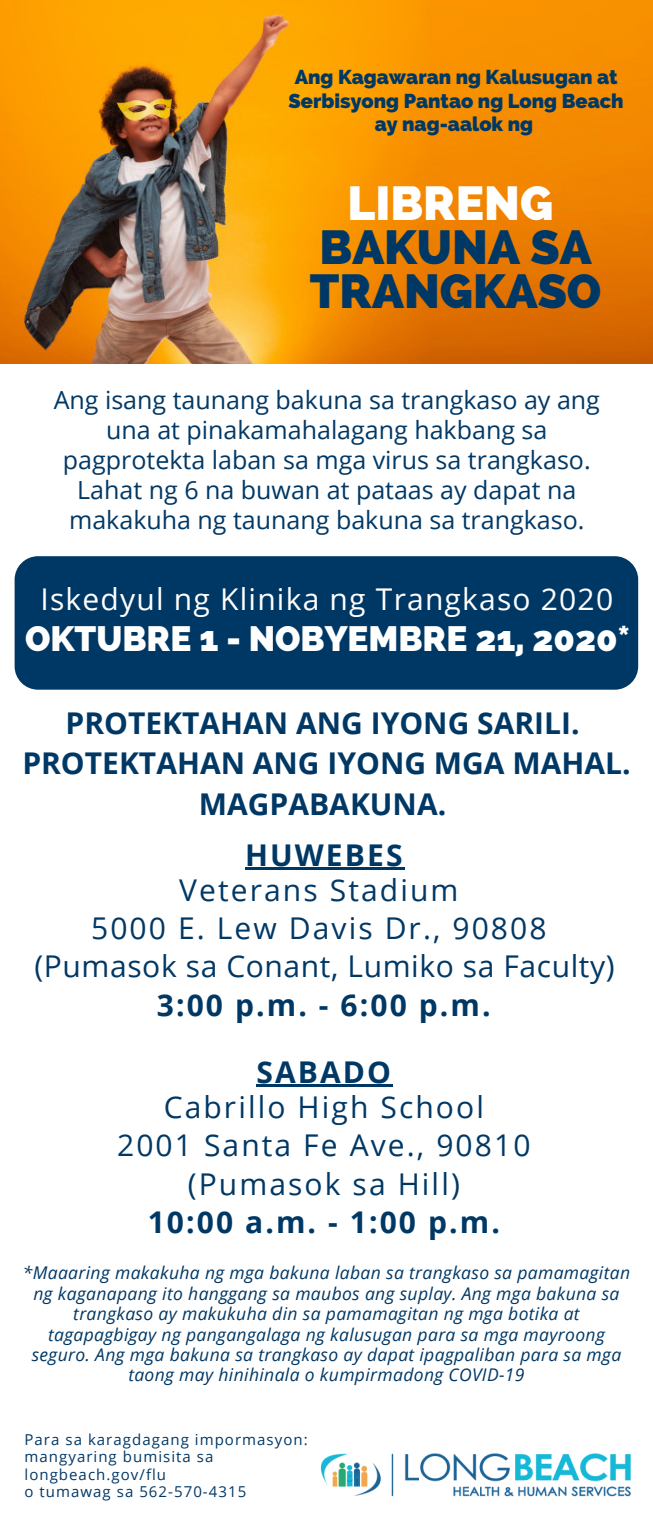
<style>
.page{position:relative;width:653px;height:1530px;background:#fff}
.page>*{position:absolute;margin:0;border:0;box-sizing:border-box;transform-origin:0 0}
.t1{font:800 47.5px/44px "Raleway";color:#003865}
.t2{font:800 47.5px "Raleway";color:#fff}
.t3{font:800 35px "Raleway";color:#fff}
.t4{font:30px/38.2px "Open Sans";letter-spacing:.07em;color:#003865;text-align:center}
.t5{font:700 30px/40.2px "Open Sans";color:#003865;text-align:center}
.t6{font:30px "Open Sans";letter-spacing:.04em;color:#fff}
.t7{font:700 30px "Open Sans";letter-spacing:.07em;color:#003865}
.t8{font:25px/30px "Open Sans";color:#003865;text-align:center}
.t9{font:800 20px/23.5px "Raleway";color:#003865;text-align:center}
.t10{font:italic 17.5px/20.5px "Open Sans";letter-spacing:.02em;color:#003865;text-align:center}
.t11{font:15px/17.5px "Open Sans";letter-spacing:.07em;color:#003865}
</style>
<div class="page">
<hr style="left:245px;top:868px;width:159px;height:2px;background:#003865">
<hr style="left:256px;top:1085px;width:137px;height:2px;background:#003865">
<img style="left:320px;top:1453px;width:311px;height:44px">
<img style="left:0;top:0;width:652px;height:364px">
<div style="left:15px;top:556px;width:623px;height:134px;background:#003865;border-radius:23px"></div>
<p class="t9" style="left:288px;top:65px;width:336px">Ang Kagawaran ng Kalusugan at<br>Serbisyong Pantao ng Long Beach ay nag-aalok ng</p>
<h1 class="t2" style="left:347px;top:175px;width:207px">LIBRENG</h1>
<h1 class="t1" style="left:310px;top:225px;width:293px">BAKUNA SA<br>TRANGKASO</h1>
<h3 class="t8" style="left:54px;top:384px;width:547px">Ang isang taunang bakuna sa trangkaso ay ang una at pinakamahalagang hakbang sa pagprotekta laban sa mga virus sa trangkaso.<br>Lahat ng 6 na buwan at pataas ay dapat na makakuha ng taunang bakuna sa trangkaso.</h3>
<h3 class="t6" style="left:41px;top:578px;width:574px">Iskedyul ng Klinika ng Trangkaso 2020</h3>
<h2 class="t3" style="left:25px;top:618px;width:606px">OKTUBRE 1 - NOBYEMBRE 21, 2020*</h2>
<h3 class="t5" style="left:22px;top:702px;width:609px">PROTEKTAHAN ANG IYONG SARILI.<br>PROTEKTAHAN ANG IYONG MGA MAHAL.<br>MAGPABAKUNA.</h3>
<h3 class="t7" style="left:245px;top:834px;width:159px">HUWEBES</h3>
<h3 class="t4" style="left:34px;top:870px;width:581px">Veterans Stadium<br>5000 E. Lew Davis Dr., 90808 (Pumasok sa Conant, Lumiko sa Faculty)</h3>
<h3 class="t5" style="left:157px;top:984px;width:335px">3:00 p.m. - 6:00 p.m.</h3>
<h3 class="t5" style="left:256px;top:1051px;width:136px">SABADO</h3>
<h3 class="t4" style="left:117px;top:1087px;width:415px">Cabrillo High School<br>2001 Santa Fe Ave., 90810 (Pumasok sa Hill)</h3>
<h3 class="t5" style="left:148px;top:1201px;width:354px">10:00 a.m. - 1:00 p.m.</h3>
<p class="t10" style="left:23px;top:1262px;width:608px">*Maaaring makakuha ng mga bakuna laban sa trangkaso sa pamamagitan ng kaganapang ito hanggang sa maubos ang suplay. Ang mga bakuna sa trangkaso ay makukuha din sa pamamagitan ng mga botika at tagapagbigay ng pangangalaga ng kalusugan para sa mga mayroong seguro. Ang mga bakuna sa trangkaso ay dapat ipagpaliban para sa mga taong may hinihinala o kumpirmadong COVID-19</p>
<p class="t11" style="left:24px;top:1430px;width:285px">Para sa karagdagang impormasyon: mangyaring bumisita sa longbeach.gov/flu<br>o tumawag sa 562-570-4315</p>
</div>
